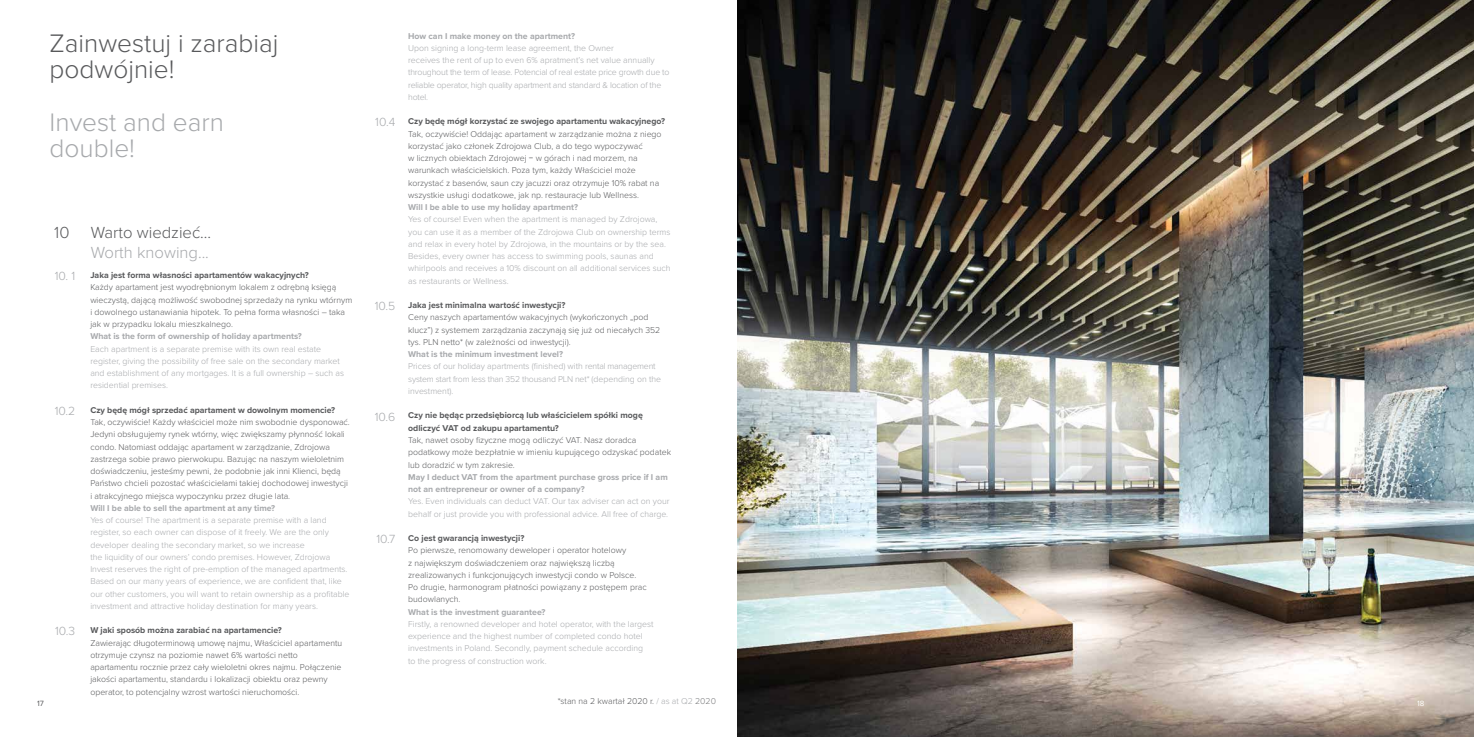
<style>
.page{position:relative;width:1474px;height:737px;background:#fff}
.page>*{position:absolute;margin:0;border:0;box-sizing:border-box;transform-origin:0 0}
.t1{font:300 26.25px/26.2px "Proxima Nova";color:#58595b}
.t2{font:300 26.25px/26.2px "Proxima Nova";color:#a7a9ac}
.t3{font:300 16.62px "Proxima Nova";color:#58595b}
.t4{font:300 16.62px "Proxima Nova";color:#a7a9ac}
.t5{font:300 12.25px "Proxima Nova";color:#a7a9ac}
.t6{font:300 8.75px/12.2px "Proxima Nova";color:#58595b}
.t7{font:300 8.75px/12.2px "Proxima Nova";color:#a7a9ac}
.t8{font:700 8.75px/12.2px "Proxima Nova";color:#58595b}
.t9{font:700 8.75px/12.2px "Proxima Nova";color:#a7a9ac}
.t10{font:300 8.75px/12.2px "Proxima Nova";letter-spacing:-.02em;color:#a7a9ac}
.t11{font:7.88px "Proxima Nova";color:#58595b}
.t12{font:7.88px "Proxima Nova";color:#fff}
.s1{font-family:"DIN Pro";font-weight:400}
.s2{color:#a7a9ac}
.s3{color:#78797b}
</style>
<div class="page">
<img style="left:737px;top:0;width:736px;height:737px">
<h1 class="t1" style="left:50px;top:28px;width:230px">Zainwestuj i zarabiaj podwójnie!</h1>
<h1 class="t2" style="left:50px;top:107px;width:176px">Invest and earn double!</h1>
<h2 class="t3" style="left:54px;top:219px;width:17px">10</h2>
<h3 class="t5" style="left:55px;top:267px;width:22px">10. 1</h3>
<h3 class="t5" style="left:55px;top:401px;width:22px">10.2</h3>
<h3 class="t5" style="left:55px;top:622px;width:22px">10.3</h3>
<p class="t11" style="left:37px;top:697px;width:8px">17</p>
<h2 class="t3" style="left:91px;top:220px;width:122px">Warto wiedzieć...</h2>
<h2 class="t4" style="left:91px;top:240px;width:120px">Worth knowing...</h2>
<p class="t8" style="left:90px;top:269px;width:220px">Jaka jest forma własności apartamentów wakacyjnych?</p>
<p class="t6" style="left:90px;top:281px;width:263px">Każdy apartament jest wyodrębnionym lokalem z odrębną księgą wieczystą, dającą możliwość swobodnej sprzedaży na rynku wtórnym i dowolnego ustanawiania hipotek. To pełna forma własności – taka jak w przypadku lokalu mieszkalnego.</p>
<p class="t9" style="left:90px;top:330px;width:213px">What is the form of ownership of holiday apartments?</p>
<p class="t7" style="left:90px;top:342px;width:255px">Each apartment is a separate premise with its own real estate register, giving the possibility of free sale on the secondary market and establishment of any mortgages. It is a full ownership – such as residential premises.</p>
<p class="t8" style="left:90px;top:403px;width:246px">Czy będę mógł sprzedać apartament w dowolnym momencie?</p>
<p class="t6" style="left:90px;top:415px;width:261px">Tak, oczywiście! Każdy właściciel może nim swobodnie dysponować.<br>Jedyni obsługujemy rynek wtórny, więc zwiększamy płynność lokali condo. Natomiast oddając apartament w zarządzanie, Zdrojowa zastrzega sobie prawo pierwokupu. Bazując na naszym wieloletnim doświadczeniu, jesteśmy pewni, że podobnie jak inni Klienci, będą Państwo chcieli pozostać właścicielami takiej dochodowej inwestycji i atrakcyjnego miejsca wypoczynku przez długie lata.</p>
<p class="t9" style="left:90px;top:501px;width:186px">Will I be able to sell the apartment at any time?</p>
<p class="t7" style="left:90px;top:513px;width:261px">Yes of course! The apartment is a separate premise with a land register, so each owner can dispose of it freely. We are the only developer dealing the secondary market, so we increase<br>the liquidity of our owners’ condo premises. However, Zdrojowa Invest reserves the right of pre-emption of the managed apartments.<br>Based on our many years of experience, we are confident that, like our other customers, you will want to retain ownership as a profitable investment and attractive holiday destination for many years.</p>
<p class="t8" style="left:90px;top:624px;width:193px">W jaki sposób można zarabiać na apartamencie?</p>
<p class="t6" style="left:90px;top:636px;width:253px">Zawierając długoterminową umowę najmu, Właściciel apartamentu otrzymuje czynsz na poziomie nawet 6% wartości netto apartamentu rocznie przez cały wieloletni okres najmu. Połączenie jakości apartamentu, standardu i lokalizacji obiektu oraz pewny operator, to potencjalny wzrost wartości nieruchomości.</p>
<h3 class="t5" style="left:375px;top:113px;width:22px">10.4</h3>
<h3 class="t5" style="left:375px;top:297px;width:22px">10.5</h3>
<h3 class="t5" style="left:375px;top:407px;width:22px">10.6</h3>
<h3 class="t5" style="left:376px;top:530px;width:20px">10.7</h3>
<p class="t9" style="left:408px;top:29px;width:168px">How can I make money on the apartment?</p>
<p class="t10" style="left:408px;top:41px;width:263px">Upon signing a long-term lease agreement, the Owner<br>receives the rent of up to even 6% apratment’s net value annually throughout the term of lease. Potencial of real estate price growth due to reliable operator, high quality apartment and standard &amp; location of the hotel.</p>
<p class="t8" style="left:408px;top:115px;width:258px">Czy będę mógł korzystać ze swojego apartamentu wakacyjnego?</p>
<p class="t6" style="left:408px;top:127px;width:255px">Tak, oczywiście! Oddając apartament w zarządzanie można z niego korzystać jako członek Zdrojowa Club, a do tego wypoczywać<br>w licznych obiektach Zdrojowej <span class="s1">–</span> w górach i nad morzem, na warunkach właścicielskich. Poza tym, każdy Właściciel może korzystać z basenów, saun czy jacuzzi oraz otrzymuje 10% rabat na wszystkie usługi dodatkowe, jak np. restauracje lub Wellness.</p>
<p class="t9" style="left:408px;top:201px;width:171px">Will I be able to use my holiday apartment?</p>
<p class="t7" style="left:408px;top:213px;width:264px">Yes of course! Even when the apartment is managed by Zdrojowa, you can use it as a member of the Zdrojowa Club on ownership terms and relax in every hotel by Zdrojowa, in the mountains or by the sea.<br>Besides, every owner has access to swimming pools, saunas and whirlpools and receives a 10% discount on all additional services such as restaurants or Wellness.</p>
<p class="t8" style="left:408px;top:299px;width:159px">Jaka jest minimalna wartość inwestycji?</p>
<p class="t6" style="left:408px;top:311px;width:253px">Ceny naszych apartamentów wakacyjnych (wykończonych „pod klucz”) z systemem zarządzania zaczynają się już od niecałych 352 tys. PLN netto* (w zależności od inwestycji).</p>
<p class="t9" style="left:408px;top:348px;width:156px">What is the minimum investment level?</p>
<p class="t7" style="left:408px;top:360px;width:254px">Prices of our holiday apartments (finished) with rental management system start from less than 352 thousand PLN net* (depending on the investment).</p>
<p class="t8" style="left:408px;top:409px;width:236px">Czy nie będąc przedsiębiorcą lub właścicielem spółki mogę odliczyć VAT od zakupu apartamentu?</p>
<p class="t6" style="left:408px;top:433px;width:264px">Tak, nawet osoby fizyczne mogą odliczyć VAT. Nasz doradca podatkowy może bezpłatnie w imieniu kupującego odzyskać podatek lub doradzić w tym zakresie.</p>
<p class="t9" style="left:408px;top:470px;width:261px">May I deduct VAT from the apartment purchase gross price if I am not an entrepreneur or owner of a company?</p>
<p class="t7" style="left:408px;top:495px;width:263px">Yes. Even individuals can deduct VAT. Our tax adviser can act on your behalf or just provide you with professional advice. All free of charge.</p>
<p class="t8" style="left:408px;top:532px;width:118px">Co jest gwarancją inwestycji?</p>
<p class="t6" style="left:408px;top:544px;width:240px">Po pierwsze, renomowany deweloper i operator hotelowy<br>z największym doświadczeniem oraz największą liczbą zrealizowanych i funkcjonujących inwestycji condo w Polsce.<br>Po drugie, harmonogram płatności powiązany z postępem prac budowlanych.</p>
<p class="t9" style="left:408px;top:605px;width:139px">What is the investment guarantee?</p>
<p class="t7" style="left:408px;top:617px;width:247px">Firstly, a renowned developer and hotel operator, with the largest experience and the highest number of completed condo hotel investments in Poland. Secondly, payment schedule according<br>to the progress of construction work.</p>
<p class="t6" style="left:557px;top:694px;width:160px">*stan na 2 kwartał 2020 r. <span class="s2">/ as at Q2</span> <span class="s3">2020</span></p>
<p class="t12" style="left:1416px;top:697px;width:9px">18</p>
</div>
